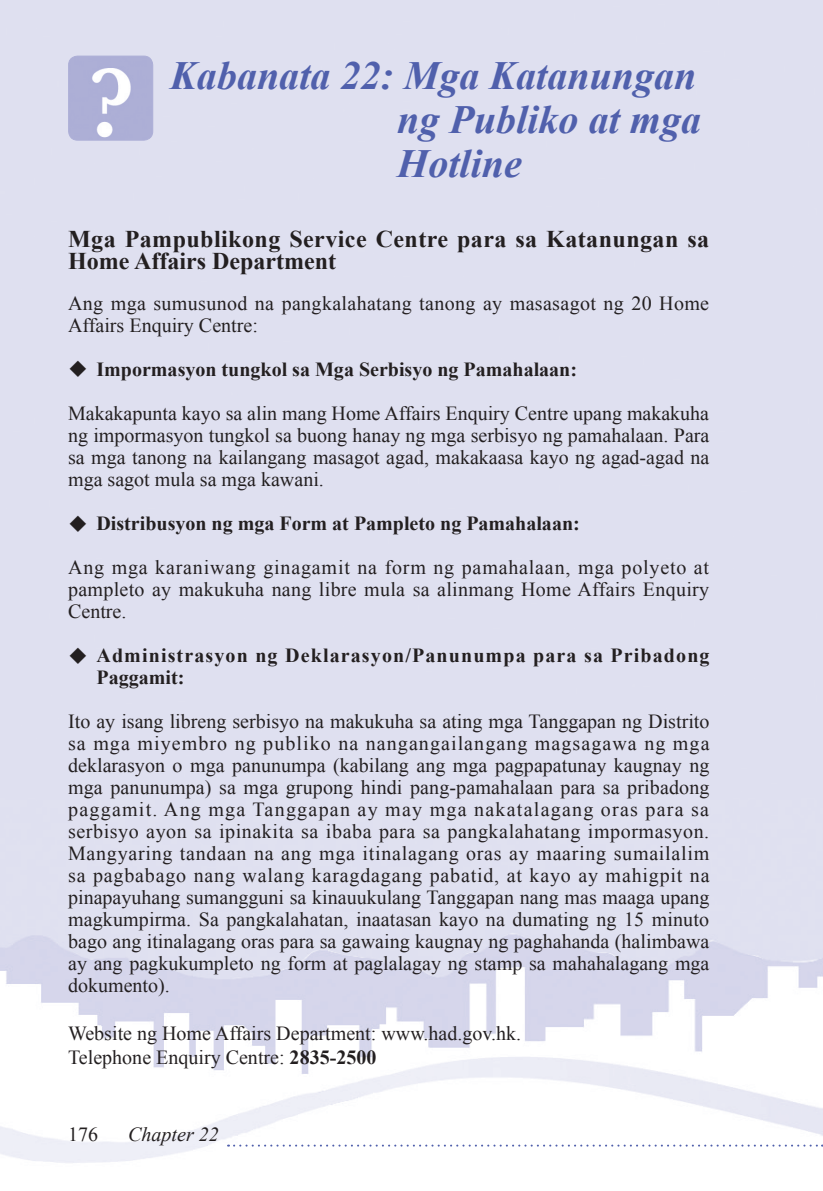
<style>
.page{position:relative;width:823px;height:1191px;background:#fff}
.page>*{position:absolute;margin:0;border:0;box-sizing:border-box;transform-origin:0 0}
.t1{font:italic 700 40px/44px "Times New Roman";color:#5060ac;text-align:justify}
.t2{font:700 24px/22px "Times New Roman";letter-spacing:.02em;color:#231f20}
.t3{font:20px/22px "Times New Roman";color:#231f20;text-align:justify}
.t4{font:700 20px "Times New Roman";color:#231f20}
.t5{font:700 20px/22px "Times New Roman";letter-spacing:.055em;color:#231f20}
.t6{font:italic 20px "Times New Roman";color:#231f20}
.s1{font-weight:700}
</style>
<div class="page">
<svg style="left:228px;top:1144px;width:594px;height:2px"></svg>
<img style="left:69px;top:56px;width:84px;height:84px">
<div style="left:68px;top:56px;width:85px;height:85px;border:1px solid #adafd7;border-radius:9px"></div>
<h1 class="t1" style="left:397px;top:52px;width:305px;text-indent:-227px">Kabanata 22: Mga Katanungan ng Publiko at mga Hotline</h1>
<p class="t2" style="left:68px;top:227px;width:642px">Mga Pampublikong Service Centre para sa Katanungan sa<br>Home Affairs Department</p>
<p class="t3" style="left:68px;top:291px;width:642px">Ang mga sumusunod na pangkalahatang tanong ay masasagot ng 20 Home<br>Affairs Enquiry Centre:</p>
<p class="t4" style="left:68px;top:355px;width:510px">◆ Impormasyon tungkol sa Mga Serbisyo ng Pamahalaan:</p>
<p class="t3" style="left:68px;top:401px;width:642px">Makakapunta kayo sa alin mang Home Affairs Enquiry Centre upang makakuha ng impormasyon tungkol sa buong hanay ng mga serbisyo ng pamahalaan. Para sa mga tanong na kailangang masagot agad, makakaasa kayo ng agad-agad na mga sagot mula sa mga kawani.</p>
<p class="t4" style="left:68px;top:509px;width:513px">◆ Distribusyon ng mga Form at Pampleto ng Pamahalaan:</p>
<p class="t3" style="left:68px;top:555px;width:642px">Ang mga karaniwang ginagamit na form ng pamahalaan, mga polyeto at pampleto ay makukuha nang libre mula sa alinmang Home Affairs Enquiry Centre.</p>
<p class="t5" style="left:96px;top:643px;width:614px;text-indent:-28px">◆ Administrasyon ng Deklarasyon/Panunumpa para sa Pribadong<br>Paggamit:</p>
<p class="t3" style="left:68px;top:709px;width:642px">Ito ay isang libreng serbisyo na makukuha sa ating mga Tanggapan ng Distrito sa mga miyembro ng publiko na nangangailangang magsagawa ng mga deklarasyon o mga panunumpa (kabilang ang mga pagpapatunay kaugnay ng mga panunumpa) sa mga grupong hindi pang-pamahalaan para sa pribadong paggamit. Ang mga Tanggapan ay may mga nakatalagang oras para sa serbisyo ayon sa ipinakita sa ibaba para sa pangkalahatang impormasyon.<br>Mangyaring tandaan na ang mga itinalagang oras ay maaring sumailalim sa pagbabago nang walang karagdagang pabatid, at kayo ay mahigpit na pinapayuhang sumangguni sa kinauukulang Tanggapan nang mas maaga upang magkumpirma. Sa pangkalahatan, inaatasan kayo na dumating ng 15 minuto bago ang itinalagang oras para sa gawaing kaugnay ng paghahanda (halimbawa ay ang pagkukumpleto ng form at paglalagay ng stamp sa mahahalagang mga dokumento).</p>
<p class="t3" style="left:68px;top:1020px;width:454px;line-height:24px">Website ng Home Affairs Department: www.had.gov.hk.<br>Telephone Enquiry Centre: <span class="s1">2835-2500</span></p>
<p class="t3" style="left:68px;top:1123px;width:31px">176</p>
<p class="t6" style="left:128px;top:1120px;width:92px">Chapter 22</p>
</div>
